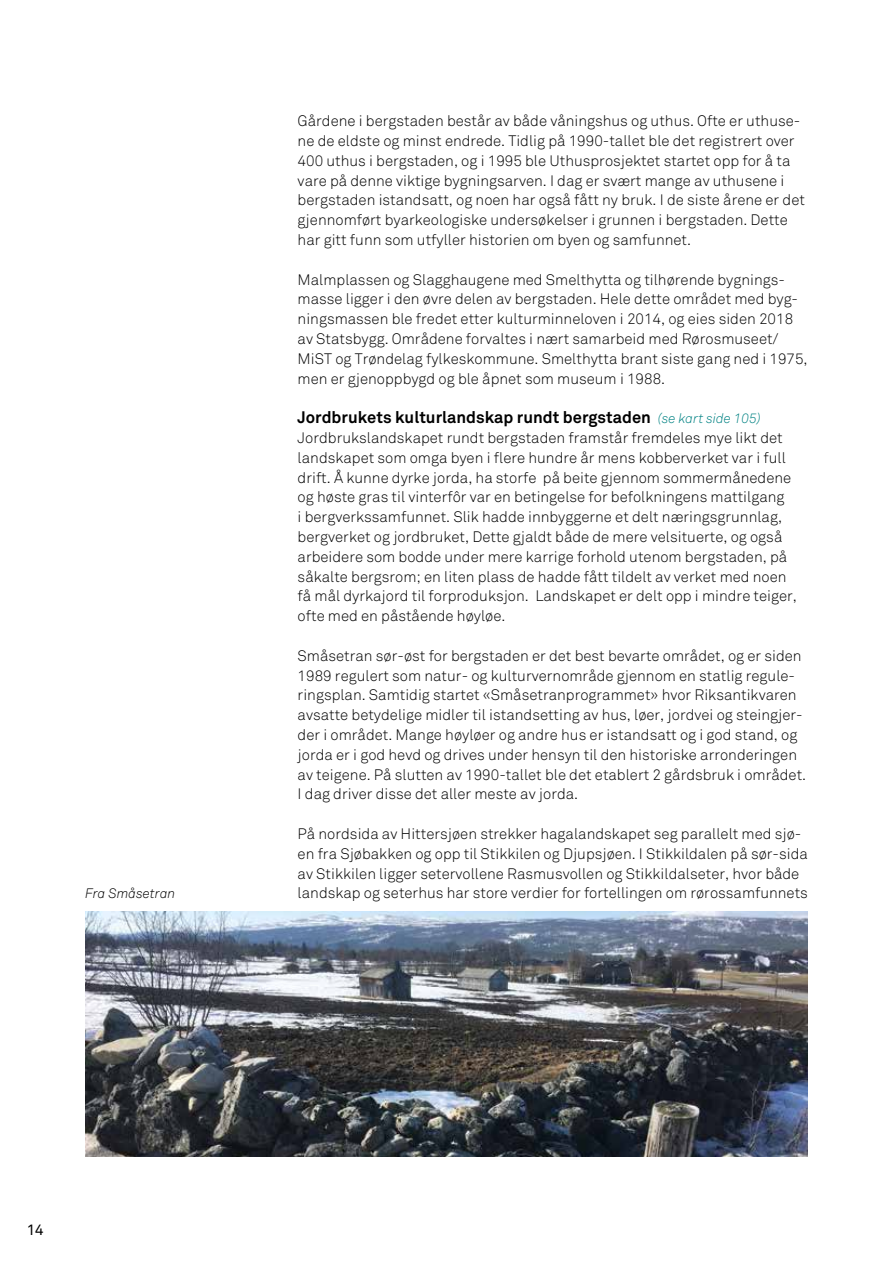
<style>
.page{position:relative;width:893px;height:1263px;background:#fff}
.page>*{position:absolute;margin:0;border:0;box-sizing:border-box;transform-origin:0 0}
.t1{font:700 16.5px "Akkurat";color:#000}
.t2{font:300 15px/19.8px "Akkurat";color:#000}
.t3{font:15px "Akkurat";color:#000}
.t4{font:italic 300 13.5px "Akkurat";color:#000}
.s1{font-weight:300;font-style:italic;font-size:13.5px;color:#008283}
</style>
<div class="page">
<img style="left:85px;top:911px;width:723px;height:246px">
<p class="t4" style="left:85px;top:885px;width:92px">Fra Småsetran</p>
<p class="t2" style="left:298px;top:111px;width:509px">Gårdene i bergstaden består av både våningshus og uthus. Ofte er uthuse&shy;ne de eldste og minst endrede. Tidlig på 1990-tallet ble det registrert over 400 uthus i bergstaden, og i 1995 ble Uthusprosjektet startet opp for å ta vare på denne viktige bygningsarven. I dag er svært mange av uthusene i bergstaden istandsatt, og noen har også fått ny bruk. I de siste årene er det gjennomført byarkeologiske undersøkelser i grunnen i bergstaden. Dette har gitt funn som utfyller historien om byen og samfunnet.</p>
<p class="t2" style="left:298px;top:270px;width:511px">Malmplassen og Slagghaugene med Smelthytta og tilhørende bygnings&shy;masse ligger i den øvre delen av bergstaden. Hele dette området med byg&shy;ningsmassen ble fredet etter kulturminneloven i 2014, og eies siden 2018 av Statsbygg. Områdene forvaltes i nært samarbeid med Rørosmuseet/ MiST og Trøndelag fylkeskommune. Smelthytta brant siste gang ned i 1975, men er gjenoppbygd og ble åpnet som museum i 1988.</p>
<p class="t1" style="left:298px;top:407px;width:464px">Jordbrukets kulturlandskap rundt bergstaden <span class="s1">(se kart side 105)</span></p>
<p class="t2" style="left:298px;top:428px;width:501px">Jordbrukslandskapet rundt bergstaden framstår fremdeles mye likt det landskapet som omga byen i flere hundre år mens kobberverket var i full drift. Å kunne dyrke jorda, ha storfe på beite gjennom sommermånedene og høste gras til vinterfôr var en betingelse for befolkningens mattilgang<br>i bergverkssamfunnet. Slik hadde innbyggerne et delt næringsgrunnlag, bergverket og jordbruket, Dette gjaldt både de mere velsituerte, og også arbeidere som bodde under mere karrige forhold utenom bergstaden, på såkalte bergsrom; en liten plass de hadde fått tildelt av verket med noen få mål dyrkajord til forproduksjon. Landskapet er delt opp i mindre teiger, ofte med en påstående høyløe.</p>
<p class="t2" style="left:298px;top:646px;width:510px">Småsetran sør-øst for bergstaden er det best bevarte området, og er siden 1989 regulert som natur- og kulturvernområde gjennom en statlig regule&shy;ringsplan. Samtidig startet «Småsetranprogrammet» hvor Riksantikvaren avsatte betydelige midler til istandsetting av hus, løer, jordvei og steingjer&shy;der i området. Mange høyløer og andre hus er istandsatt og i god stand, og jorda er i god hevd og drives under hensyn til den historiske arronderingen av teigene. På slutten av 1990-tallet ble det etablert 2 gårdsbruk i området.<br>I dag driver disse det aller meste av jorda.</p>
<p class="t2" style="left:298px;top:824px;width:512px">På nordsida av Hittersjøen strekker hagalandskapet seg parallelt med sjø&shy;en fra Sjøbakken og opp til Stikkilen og Djupsjøen. I Stikkildalen på sør-sida av Stikkilen ligger setervollene Rasmusvollen og Stikkildalseter, hvor både landskap og seterhus har store verdier for fortellingen om rørossamfunnets</p>
<p class="t3" style="left:27px;top:1220px;width:18px">14</p>
</div>
